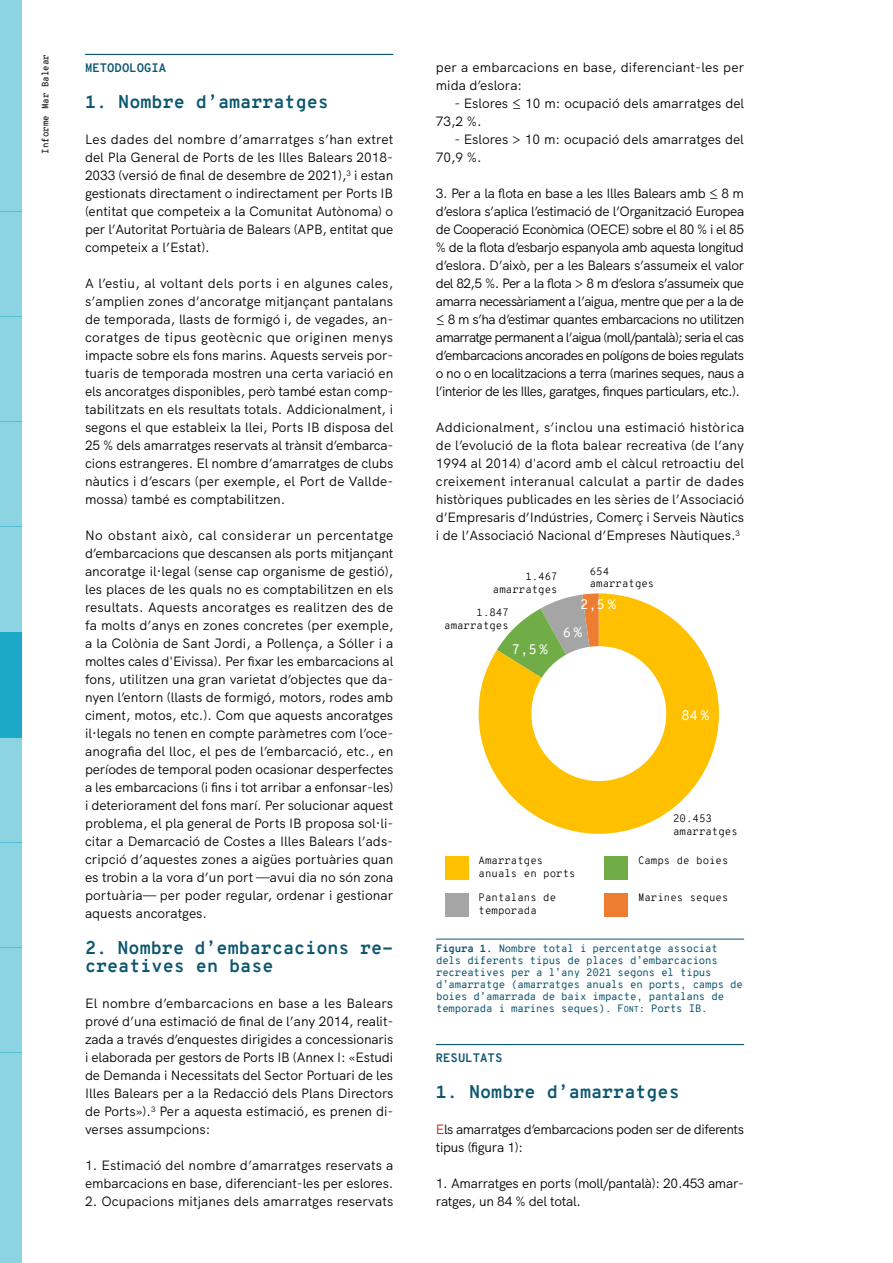
<style>
.page{position:relative;width:893px;height:1263px;background:#fff}
.page>*{position:absolute;margin:0;border:0;box-sizing:border-box;transform-origin:0 0}
.t1{font:700 18px/18px "Overpass Mono";color:#0c5770}
.t2{font:13.5px/18px "HK Grotesk";color:#000;text-align:justify}
.t3{font:13.5px/18px "HK Grotesk";letter-spacing:-.02em;color:#000}
.t4{font:13.5px/18px "HK Grotesk";letter-spacing:-.03em;color:#000}
.t5{font:13.5px "Overpass Mono";color:#fff}
.t6{font:700 12px "Overpass Mono";color:#0d5770}
.t7{font:10.5px/12px "Overpass Mono";letter-spacing:-.02em;color:#0c5770}
.t8{font:300 10.5px/12.6px "Overpass Mono";color:#000}
.t9{font:9px "Overpass Mono";color:#000}
.s1{font-weight:700}
.s2{font-family:"Overpass Mono Regular SC800"}
.s3{font-family:"Overpass Mono Regular SC800";font-size:8.4px}
.s4{color:#cd1719}
</style>
<div class="page">
<div style="left:0;top:0;width:21px;height:106px;background:#8dd4e3"></div>
<div style="left:0;top:421px;width:21px;height:106px;background:#8dd4e3"></div>
<div style="left:0;top:842px;width:21px;height:105px;background:#8dd4e3"></div>
<div style="left:0;top:211px;width:21px;height:105px;background:#8dd4e3"></div>
<div style="left:0;top:632px;width:21px;height:105px;background:#1ca9c7"></div>
<div style="left:0;top:1053px;width:21px;height:105px;background:#8dd4e3"></div>
<div style="left:0;top:106px;width:21px;height:105px;background:#8dd4e3"></div>
<div style="left:0;top:527px;width:21px;height:105px;background:#8dd4e3"></div>
<div style="left:0;top:947px;width:21px;height:106px;background:#8dd4e3"></div>
<div style="left:0;top:316px;width:21px;height:106px;background:#8dd4e3"></div>
<div style="left:0;top:737px;width:21px;height:105px;background:#8dd4e3"></div>
<div style="left:0;top:1158px;width:21px;height:105px;background:#8dd4e3"></div>
<hr style="left:85px;top:54px;width:308px;height:1px;background:#0d5770">
<hr style="left:436px;top:1044px;width:308px;height:1px;background:#0d5770">
<hr style="left:436px;top:939px;width:308px;height:1px;background:#0c5770">
<svg style="left:479px;top:593px;width:240px;height:241px;fill:#ffc000"></svg>
<div style="left:531px;top:646px;width:135px;height:135px;background:#fff;border-radius:50%"></div>
<div style="left:445px;top:856px;width:23px;height:23px;background:#ffc000"></div>
<div style="left:604px;top:856px;width:24px;height:23px;background:#70ad47"></div>
<div style="left:445px;top:893px;width:23px;height:23px;background:#a5a5a5"></div>
<div style="left:604px;top:893px;width:24px;height:23px;background:#ed7d31"></div>
<p class="t9" style="left:39px;top:154px;width:101px;rotate:-90deg">Informe Mar Balear</p>
<p class="t6" style="left:85px;top:59px;width:83px">METODOLOGIA</p>
<h1 class="t1" style="left:85px;top:93px;width:245px">1. Nombre d’amarratges</h1>
<p class="t2" style="left:85px;top:129px;width:310px">Les dades del nombre d’amarratges s’han extret del Pla General de Ports de les Illes Balears 2018- 2033 (versió de final de desembre de 2021),<sup>3</sup> i estan gestionats directament o indirectament per Ports IB (entitat que competeix a la Comunitat Autònoma) o per l’Autoritat Portuària de Balears (APB, entitat que competeix a l’Estat).</p>
<p class="t2" style="left:85px;top:273px;width:310px">A l’estiu, al voltant dels ports i en algunes cales, s’amplien zones d’ancoratge mitjançant pantalans de temporada, llasts de formigó i, de vegades, an&shy;coratges de tipus geotècnic que originen menys impacte sobre els fons marins. Aquests serveis por&shy;tuaris de temporada mostren una certa variació en els ancoratges disponibles, però també estan comp&shy;tabilitzats en els resultats totals. Addicionalment, i segons el que estableix la llei, Ports IB disposa del 25 % dels amarratges reservats al trànsit d’embarca&shy;cions estrangeres. El nombre d’amarratges de clubs nàutics i d’escars (per exemple, el Port de Vallde&shy;mossa) també es comptabilitzen.</p>
<p class="t2" style="left:85px;top:525px;width:310px">No obstant això, cal considerar un percentatge d’embarcacions que descansen als ports mitjançant ancoratge il·legal (sense cap organisme de gestió), les places de les quals no es comptabilitzen en els resultats. Aquests ancoratges es realitzen des de fa molts d’anys en zones concretes (per exemple, a la Colònia de Sant Jordi, a Pollença, a Sóller i a moltes cales d'Eivissa). Per fixar les embarcacions al fons, utilitzen una gran varietat d’objectes que da&shy;nyen l’entorn (llasts de formigó, motors, rodes amb ciment, motos, etc.). Com que aquests ancoratges il·legals no tenen en compte paràmetres com l’oce&shy;anografia del lloc, el pes de l’embarcació, etc., en períodes de temporal poden ocasionar desperfectes a les embarcacions (i fins i tot arribar a enfonsar-les) i deteriorament del fons marí. Per solucionar aquest problema, el pla general de Ports IB proposa sol·li&shy;citar a Demarcació de Costes a Illes Balears l’ads&shy;cripció d’aquestes zones a aigües portuàries quan es trobin a la vora d’un port —avui dia no són zona portuària— per poder regular, ordenar i gestionar aquests ancoratges.</p>
<h1 class="t1" style="left:85px;top:939px;width:310px">2. Nombre d’embarcacions re&shy;creatives en base</h1>
<p class="t2" style="left:85px;top:993px;width:310px">El nombre d’embarcacions en base a les Balears prové d’una estimació de final de l’any 2014, realit&shy;zada a través d’enquestes dirigides a concessionaris i elaborada per gestors de Ports IB (Annex I: «Estudi de Demanda i Necessitats del Sector Portuari de les Illes Balears per a la Redacció dels Plans Directors de Ports»).<sup>3</sup> Per a aquesta estimació, es prenen di&shy;verses assumpcions:</p>
<p class="t2" style="left:85px;top:1155px;width:310px">1. Estimació del nombre d’amarratges reservats a embarcacions en base, diferenciant-les per eslores.</p>
<p class="t2" style="left:85px;top:1191px;width:310px">2. Ocupacions mitjanes dels amarratges reservats</p>
<p class="t2" style="left:436px;top:57px;width:310px">per a embarcacions en base, diferenciant-les per mida d’eslora:</p>
<p class="t2" style="left:436px;top:93px;width:310px;text-indent:19px">- Eslores ≤ 10 m: ocupació dels amarratges del<br>73,2 %.</p>
<p class="t2" style="left:436px;top:129px;width:310px;text-indent:19px">- Eslores &gt; 10 m: ocupació dels amarratges del<br>70,9 %.</p>
<p class="t2" style="left:436px;top:183px;width:310px">3. Per a la flota en base a les Illes Balears amb ≤ 8 m d’eslora s’aplica l’estimació de l’Organització Europea de Cooperació Econòmica (OECE) sobre el 80 % i el 85 % de la flota d’esbarjo espanyola amb aquesta longitud d’eslora. D’això, per a les Balears s’assumeix el valor del 82,5 %. Per a la flota &gt; 8 m d’eslora s’assumeix que amarra necessàriament a l’aigua, mentre que per a la de ≤ 8 m s’ha d’estimar quantes embarcacions no utilitzen amarratge permanent a l’aigua (moll/pantalà); seria el cas d’embarcacions ancorades en polígons de boies regulats o no o en localitzacions a terra (marines seques, naus a l’interior de les Illes, garatges, finques particulars, etc.).</p>
<p class="t2" style="left:436px;top:417px;width:310px">Addicionalment, s’inclou una estimació històrica de l’evolució de la flota balear recreativa (de l’any 1994 al 2014) d'acord amb el càlcul retroactiu del creixement interanual calculat a partir de dades històriques publicades en les sèries de l’Associació d’Empresaris d’Indústries, Comerç i Serveis Nàutics i de l’Associació Nacional d’Empreses Nàutiques.<sup>3</sup></p>
<p class="t8" style="left:590px;top:565px;width:66px">654 amarratges</p>
<p class="t8" style="left:493px;top:570px;width:66px;text-align:right">1.467 amarratges</p>
<p class="t8" style="left:444px;top:606px;width:66px;text-align:right">1.847 amarratges</p>
<p class="t5" style="left:580px;top:594px;width:37px">2,5 %</p>
<p class="t5" style="left:563px;top:623px;width:21px">6%</p>
<p class="t5" style="left:512px;top:639px;width:37px">7,5 %</p>
<p class="t5" style="left:681px;top:706px;width:29px">84%</p>
<p class="t8" style="left:673px;top:812px;width:66px">20.453 amarratges</p>
<p class="t8" style="left:479px;top:854px;width:99px">Amarratges anuals en ports</p>
<p class="t8" style="left:638px;top:854px;width:92px">Camps de boies</p>
<p class="t8" style="left:479px;top:891px;width:79px">Pantalans de temporada</p>
<p class="t8" style="left:638px;top:891px;width:92px">Marines seques</p>
<p class="t7" style="left:436px;top:942px;width:308px"><span class="s1">Figura 1.</span> Nombre total i percentatge associat dels diferents tipus de places d’embarcacions recreatives per a l’any 2021 segons el tipus d’amarratge (amarratges anuals en ports, camps de boies d’amarrada de baix impacte, pantalans de temporada i marines seques). <span class="s2">F</span><span class="s3">ont</span><span class="s2">:</span> Ports IB.</p>
<p class="t6" style="left:436px;top:1049px;width:68px">RESULTATS</p>
<h1 class="t1" style="left:436px;top:1083px;width:245px">1. Nombre d’amarratges</h1>
<p class="t4" style="left:436px;top:1119px;width:310px"><span class="s4">E</span>ls amarratges d’embarcacions poden ser de diferents tipus (figura 1):</p>
<p class="t3" style="left:436px;top:1173px;width:310px">1. Amarratges en ports (moll/pantalà): 20.453 amar&shy;ratges, un 84 % del total.</p>
</div>
